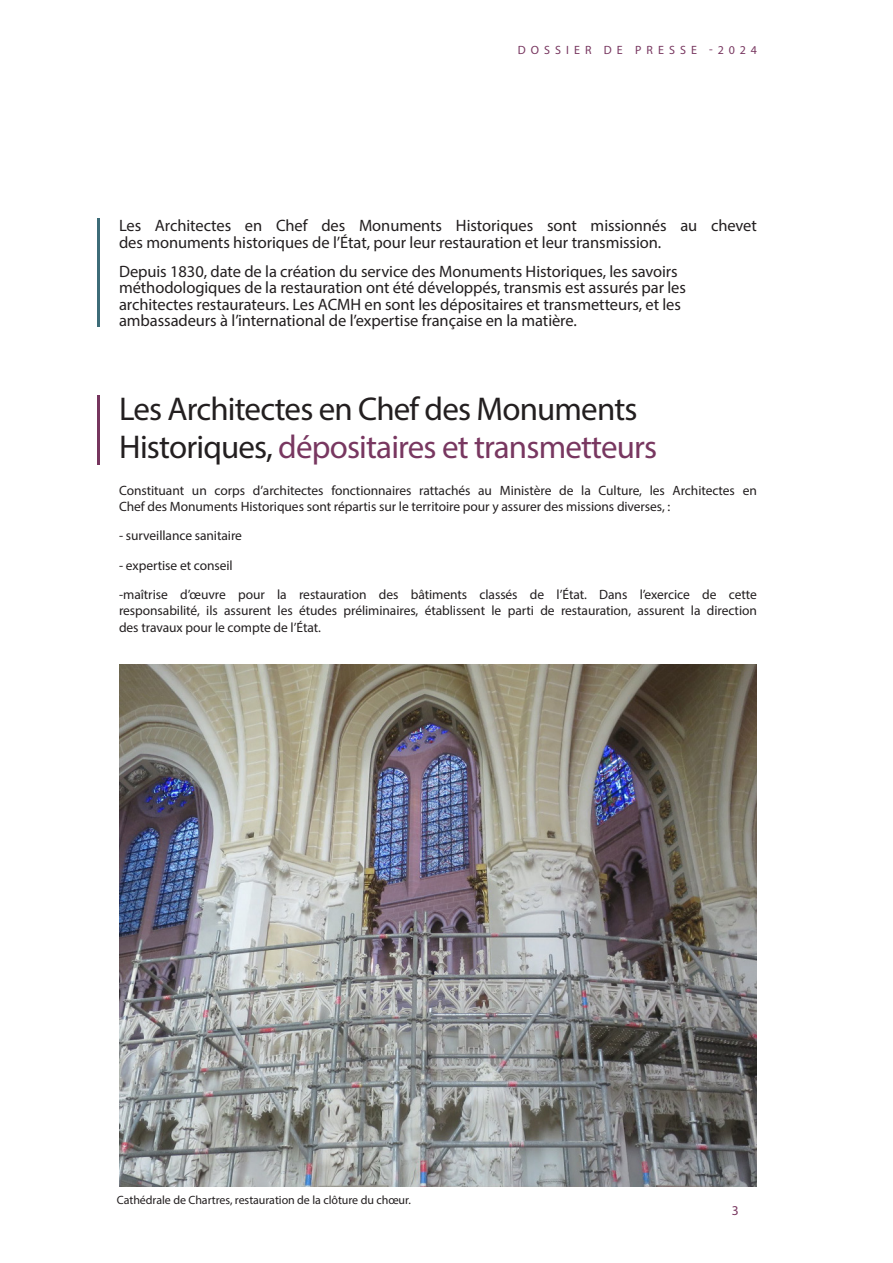
<style>
.page{position:relative;width:893px;height:1263px;background:#fff}
.page>*{position:absolute;margin:0;border:0;box-sizing:border-box;transform-origin:0 0}
.t1{font:33px "Myriad Pro";letter-spacing:-.025em;color:#783760}
.t2{font:33px "Myriad Pro";letter-spacing:-.025em;color:#231f20}
.t3{font:16.5px/16.5px "Myriad Pro";letter-spacing:-.005em;color:#231f20}
.t4{font:13.5px/16.5px "Myriad Pro";letter-spacing:-.005em;color:#231f20}
.t5{font:13.5px "Myriad Pro";color:#783760}
.t6{font:12px "Myriad Pro";letter-spacing:-.005em;color:#231f20}
.t7{font:12px "Myriad Pro";letter-spacing:.42em;color:#783760}
.s1{color:#231f20}
</style>
<div class="page">
<img style="left:119px;top:664px;width:637px;height:522px">
<hr style="left:98px;top:219px;width:2px;height:108px;background:#3d6c78">
<hr style="left:98px;top:395px;width:2px;height:70px;background:#76355e">
<p class="t7" style="left:518px;top:42px;width:240px">DOSSIER DE PRESSE -2024</p>
<p class="t3" style="left:119px;top:217px;width:639px">Les Architectes en Chef des Monuments Historiques sont missionnés au chevet des monuments historiques de l’État, pour leur restauration et leur transmission.</p>
<p class="t3" style="left:119px;top:263px;width:568px">Depuis 1830, date de la création du service des Monuments Historiques, les savoirs méthodologiques de la restauration ont été développés, transmis est assurés par les architectes restaurateurs. Les ACMH en sont les dépositaires et transmetteurs, et les ambassadeurs à l’international de l’expertise française en la matière.</p>
<p class="t2" style="left:119px;top:388px;width:520px">Les Architectes en Chef des Monuments</p>
<p class="t1" style="left:119px;top:427px;width:540px"><span class="s1">Historiques,</span> dépositaires et transmetteurs</p>
<p class="t4" style="left:119px;top:482px;width:639px">Constituant un corps d’architectes fonctionnaires rattachés au Ministère de la Culture, les Architectes en<br>Chef des Monuments Historiques sont répartis sur le territoire pour y assurer des missions diverses, :</p>
<p class="t4" style="left:119px;top:527px;width:124px">- surveillance sanitaire</p>
<p class="t4" style="left:119px;top:557px;width:115px">- expertise et conseil</p>
<p class="t4" style="left:119px;top:586px;width:639px;text-align:justify">-maîtrise d’œuvre pour la restauration des bâtiments classés de l’État. Dans l’exercice de cette responsabilité, ils assurent les études préliminaires, établissent le parti de restauration, assurent la direction des travaux pour le compte de l’État.</p>
<p class="t6" style="left:117px;top:1192px;width:295px">Cathédrale de Chartres, restauration de la clôture du chœur.</p>
<p class="t5" style="left:732px;top:1202px;width:8px">3</p>
</div>
